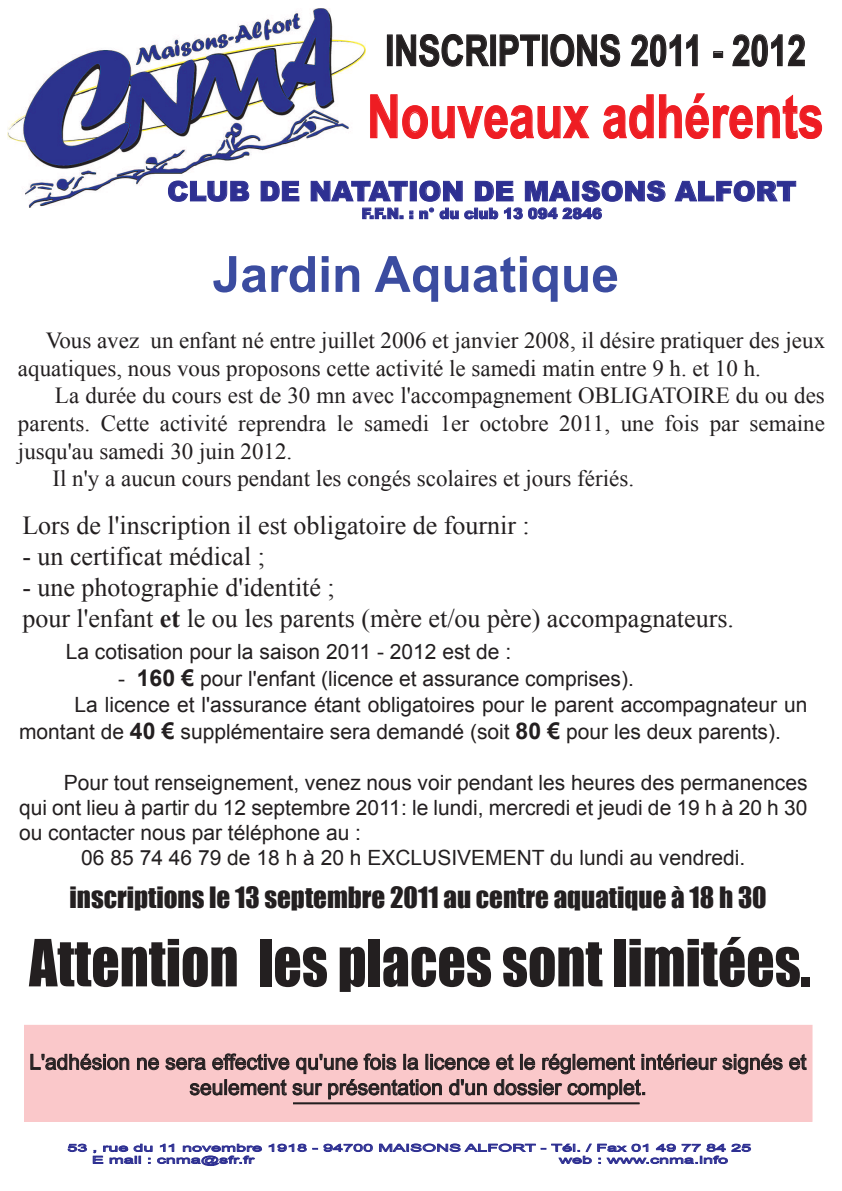
<style>
.page{position:relative;width:842px;height:1191px;background:#fff}
.page>*{position:absolute;margin:0;border:0;box-sizing:border-box;transform-origin:0 0}
.t1{font:60px "Impact";color:#231f20;scale:.93 1}
.t2{font:700 60px "Arial";color:#ee1d23;scale:.77 1}
.t3{font:700 50px "Arial";color:#3b4ca0}
.t4{font:700 42.9px "Arial";color:#231f20;scale:.77 1}
.t5{font:900 27.3px "Arial";color:#2e3092}
.t6{font:27px "Impact";color:#231f20}
.t7{font:26px/31.2px "Times New Roman";color:#231f20}
.t8{font:23px/27.6px "Times New Roman";color:#231f20}
.t9{font:21px/25.2px "Arial";color:#231f20;text-align:center}
.t10{font:900 14.8px "Arial";color:#2e3092}
.t11{font:10px/12px "Arial";color:#2e3092;scale:1.8 1}
.s1{font-weight:700}
.s2{font-weight:700;font-size:23px}
</style>
<div class="page">
<div style="left:24px;top:1025px;width:788px;height:96px;background:#fac8ca"></div>
<svg style="left:68px;top:1143px;width:19px;height:9px"></svg>
<svg style="left:269px;top:1143px;width:104px;height:9px"></svg>
<svg style="left:93px;top:1143px;width:169px;height:23px"></svg>
<svg style="left:379px;top:1143px;width:372px;height:21px"></svg>
<svg style="left:30px;top:1053px;width:100px;height:17px"></svg>
<svg style="left:789px;top:1054px;width:18px;height:16px"></svg>
<svg style="left:137px;top:1053px;width:646px;height:46px"></svg>
<div style="left:387px;top:34px;width:6px;height:32px;border:1px solid #231f20"></div>
<svg style="left:396px;top:33px;width:93px;height:34px"></svg>
<div style="left:490px;top:34px;width:6px;height:32px;border:1px solid #231f20"></div>
<svg style="left:499px;top:34px;width:41px;height:33px"></svg>
<div style="left:542px;top:34px;width:6px;height:32px;border:1px solid #231f20"></div>
<svg style="left:550px;top:33px;width:71px;height:34px"></svg>
<svg style="left:630px;top:34px;width:68px;height:33px"></svg>
<div style="left:713px;top:51px;width:10px;height:7px;border:1px solid #231f20"></div>
<svg style="left:732px;top:34px;width:73px;height:33px"></svg>
<svg style="left:370px;top:94px;width:220px;height:45px"></svg>
<svg style="left:603px;top:93px;width:219px;height:46px"></svg>
<hr style="left:293px;top:1102px;width:346px;height:2px;background:#231f20">
<img style="left:7px;top:9px;width:358px;height:198px">
<svg style="left:167px;top:180px;width:83px;height:22px"></svg>
<svg style="left:260px;top:180px;width:40px;height:22px"></svg>
<div style="left:410px;top:181px;width:7px;height:20px;border:1px solid #2e3092"></div>
<svg style="left:674px;top:180px;width:123px;height:22px"></svg>
<svg style="left:310px;top:180px;width:103px;height:40px"></svg>
<svg style="left:419px;top:180px;width:247px;height:40px"></svg>
<h3 class="t4" style="left:385px;top:22px;width:548px">INSCRIPTIONS 2011 - 2012</h3>
<h1 class="t2" style="left:367px;top:77px;width:594px">Nouveaux adhérents</h1>
<h3 class="t5" style="left:167px;top:171px;width:631px">CLUB DE NATATION DE MAISONS ALFORT</h3>
<p class="t10" style="left:362px;top:203px;width:242px">F.F.N. : n° du club 13 094 2846</p>
<h2 class="t3" style="left:212px;top:241px;width:408px">Jardin Aquatique</h2>
<p class="t8" style="left:18px;top:326px;width:809px;text-indent:28px">Vous avez un enfant né entre juillet 2006 et janvier 2008, il désire pratiquer des jeux aquatiques, nous vous proposons cette activité le samedi matin entre 9 h. et 10 h.</p>
<p class="t8" style="left:55px;top:381px;width:771px">La durée du cours est de 30 mn avec l'accompagnement OBLIGATOIRE du ou des</p>
<p class="t8" style="left:18px;top:409px;width:808px">parents. Cette activité reprendra le samedi 1er octobre 2011, une fois par semaine</p>
<p class="t8" style="left:18px;top:437px;width:276px">jusqu'au samedi 30 juin 2012.</p>
<p class="t8" style="left:52px;top:464px;width:583px">Il n'y a aucun cours pendant les congés scolaires et jours fériés.</p>
<p class="t7" style="left:22px;top:509px;width:509px">Lors de l'inscription il est obligatoire de fournir :</p>
<p class="t7" style="left:22px;top:540px;width:244px">- un certificat médical ;</p>
<p class="t7" style="left:22px;top:571px;width:713px">- une photographie d'identité ;<br>pour l'enfant <span class="s1">et</span> le ou les parents (mère et/ou père) accompagnateurs.</p>
<p class="t9" style="left:66px;top:639px;width:447px">La cotisation pour la saison 2011 - 2012 est de :</p>
<p class="t9" style="left:74px;top:666px;width:734px;text-align:left;text-indent:44px">- <span class="s2">160 €</span> pour l'enfant (licence et assurance comprises).<br>La licence et l'assurance étant obligatoires pour le parent accompagnateur un</p>
<p class="t9" style="left:19px;top:719px;width:763px">montant de <span class="s2">40 €</span> supplémentaire sera demandé (soit <span class="s2">80 €</span> pour les deux parents).</p>
<p class="t9" style="left:64px;top:770px;width:745px">Pour tout renseignement, venez nous voir pendant les heures des permanences</p>
<p class="t9" style="left:19px;top:795px;width:790px">qui ont lieu à partir du 12 septembre 2011: le lundi, mercredi et jeudi de 19 h à 20 h 30</p>
<p class="t9" style="left:19px;top:820px;width:344px">ou contacter nous par téléphone au :</p>
<p class="t9" style="left:81px;top:845px;width:665px">06 85 74 46 79 de 18 h à 20 h EXCLUSIVEMENT du lundi au vendredi.</p>
<p class="t6" style="left:69px;top:876px;width:699px">inscriptions le 13 septembre 2011 au centre aquatique à 18 h 30</p>
<h1 class="t1" style="left:29px;top:916px;width:842px">Attention les places sont limitées.</h1>
<p class="t9" style="left:29px;top:1049px;width:778px">L'adhésion ne sera effective qu'une fois la licence et le réglement intérieur signés et seulement sur présentation d'un dossier complet.</p>
<p class="t11" style="left:92px;top:1142px;width:368px;text-indent:-24px">53 , rue du 11 novembre 1918 - 94700 MAISONS ALFORT - Tél. / Fax 01 49 77 84 25<br>E mail : cnma@sfr.fr</p>
<p class="t11" style="left:559px;top:1154px;width:95px">web : www.cnma.info</p>
</div>
